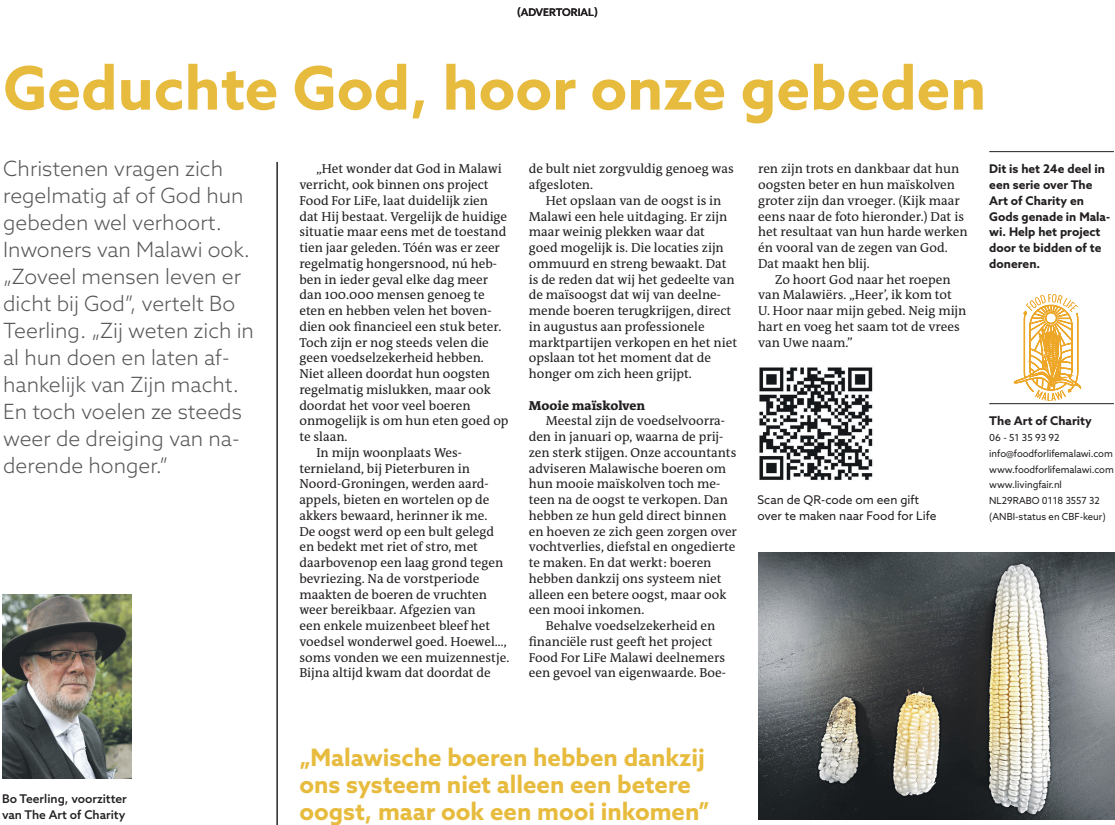
<style>
.page{position:relative;width:1115px;height:825px;background:#fff}
.page>*{position:absolute;margin:0;border:0;box-sizing:border-box;transform-origin:0 0}
.KP_kop_bold_66{font:700 60px "Azo Sans";color:#e7bb3d}
.ST_streamer{font:700 24px/27px "Azo Sans";color:#e7bb3d}
.t1{font:300 21px/27px "Azo Sans";color:#57585a}
.TX_plattekst_rafelen{font:13.05px/15.8px "The Antiqua B W5 Plain";color:#231f20}
.t2{font:800 13.05px "The Antiqua B W8";color:#231f20}
.t3{font:700 12px/15.8px "Azo Sans";color:#231f20}
.TX_bedrijfs_info{font:12px/15.8px "Azo Sans";color:#231f20}
.BS_bijschrift{font:500 12px/15.8px "Azo Sans";color:#231f20}
.t4{font:500 10.5px "Azo Sans";color:#231f20}
.t5{font:9.75px/15.8px "Azo Sans";letter-spacing:-.005em;color:#231f20}
</style>
<div class="page">
<hr style="left:277px;top:162px;width:1px;height:663px;background:#231f20">
<hr style="left:988px;top:403px;width:125px;height:1px;background:#231f20">
<hr style="left:988px;top:151px;width:125px;height:1px;background:#231f20">
<svg style="left:1013px;top:294px;width:67px;height:107px"></svg>
<img style="left:2px;top:595px;width:129px;height:184px">
<img style="left:759px;top:367px;width:114px;height:113px">
<img style="left:758px;top:552px;width:356px;height:267px">
<p class="t4" style="left:517px;top:5px;width:82px">(ADVERTORIAL)</p>
<p class="KP_kop_bold_66" style="left:3px;top:48px;width:984px">Geduchte God, hoor onze gebeden</p>
<p class="t1" style="left:3px;top:155px;width:252px">Christenen vragen zich regelmatig af of God hun gebeden wel verhoort.<br>Inwoners van Malawi ook. „Zoveel mensen leven er dicht bij God”, vertelt Bo<br>Teerling. „Zij weten zich in al hun doen en laten af&shy;hankelijk van Zijn macht.<br>En toch voelen ze steeds weer de dreiging van na&shy;derende honger.”</p>
<p class="BS_bijschrift" style="left:2px;top:791px;width:126px">Bo Teerling, voorzitter van The Art of Charity</p>
<p class="TX_plattekst_rafelen" style="left:299px;top:161px;width:211px;text-indent:17px">„Het wonder dat God in Malawi verricht, ook binnen ons project<br>Food For LiFe, laat duidelijk zien dat Hij bestaat. Vergelijk de huidige situatie maar eens met de toestand tien jaar geleden. Tóén was er zeer regelmatig hongersnood, nú heb&shy;ben in ieder geval elke dag meer dan 100.000 mensen genoeg te eten en hebben velen het boven&shy;dien ook financieel een stuk beter.<br>Toch zijn er nog steeds velen die geen voedselzekerheid hebben.<br>Niet alleen doordat hun oogsten regelmatig mislukken, maar ook doordat het voor veel boeren onmogelijk is om hun eten goed op te slaan.</p>
<p class="TX_plattekst_rafelen" style="left:299px;top:445px;width:211px;text-indent:17px">In mijn woonplaats Wes&shy;ternieland, bij Pieterburen in<br>Noord-Groningen, werden aard&shy;appels, bieten en wortelen op de akkers bewaard, herinner ik me.<br>De oogst werd op een bult gelegd en bedekt met riet of stro, met daarbovenop een laag grond tegen bevriezing. Na de vorstperiode maakten de boeren de vruchten weer bereikbaar. Afgezien van<br>een enkele muizenbeet bleef het voedsel wonderwel goed. Hoewel..., soms vonden we een muizennestje.<br>Bijna altijd kwam dat doordat de</p>
<p class="TX_plattekst_rafelen" style="left:528px;top:161px;width:206px">de bult niet zorgvuldig genoeg was afgesloten.</p>
<p class="TX_plattekst_rafelen" style="left:528px;top:193px;width:210px;text-indent:17px">Het opslaan van de oogst is in<br>Malawi een hele uitdaging. Er zijn maar weinig plekken waar dat goed mogelijk is. Die locaties zijn ommuurd en streng bewaakt. Dat is de reden dat wij het gedeelte van de maïsoogst dat wij van deelne&shy;mende boeren terugkrijgen, direct in augustus aan professionele marktpartijen verkopen en het niet opslaan tot het moment dat de honger om zich heen grijpt.</p>
<p class="t2" style="left:528px;top:397px;width:118px">Mooie maïskolven</p>
<p class="TX_plattekst_rafelen" style="left:545px;top:413px;width:181px">Meestal zijn de voedselvoorra-</p>
<p class="TX_plattekst_rafelen" style="left:528px;top:429px;width:196px">den in januari op, waarna de prij-</p>
<p class="TX_plattekst_rafelen" style="left:528px;top:445px;width:209px">zen sterk stijgen. Onze accountants</p>
<p class="TX_plattekst_rafelen" style="left:528px;top:460px;width:199px">adviseren Malawische boeren om</p>
<p class="TX_plattekst_rafelen" style="left:528px;top:476px;width:193px">hun mooie maïskolven toch me-</p>
<p class="TX_plattekst_rafelen" style="left:528px;top:492px;width:201px">teen na de oogst te verkopen. Dan</p>
<p class="TX_plattekst_rafelen" style="left:528px;top:508px;width:199px">hebben ze hun geld direct binnen</p>
<p class="TX_plattekst_rafelen" style="left:528px;top:523px;width:209px">en hoeven ze zich geen zorgen over</p>
<p class="TX_plattekst_rafelen" style="left:528px;top:539px;width:208px">vochtverlies, diefstal en ongedierte</p>
<p class="TX_plattekst_rafelen" style="left:528px;top:555px;width:184px">te maken. En dat werkt: boeren</p>
<p class="TX_plattekst_rafelen" style="left:528px;top:571px;width:194px">hebben dankzij ons systeem niet</p>
<p class="TX_plattekst_rafelen" style="left:528px;top:586px;width:199px">alleen een betere oogst, maar ook</p>
<p class="TX_plattekst_rafelen" style="left:528px;top:602px;width:117px">een mooi inkomen.</p>
<p class="TX_plattekst_rafelen" style="left:545px;top:618px;width:171px">Behalve voedselzekerheid en</p>
<p class="TX_plattekst_rafelen" style="left:528px;top:634px;width:185px">financiële rust geeft het project</p>
<p class="TX_plattekst_rafelen" style="left:528px;top:649px;width:198px">Food For LiFe Malawi deelnemers</p>
<p class="TX_plattekst_rafelen" style="left:528px;top:665px;width:198px">een gevoel van eigenwaarde. Boe-</p>
<p class="TX_plattekst_rafelen" style="left:758px;top:161px;width:211px">ren zijn trots en dankbaar dat hun oogsten beter en hun maïskolven groter zijn dan vroeger. (Kijk maar eens naar de foto hieronder.) Dat is het resultaat van hun harde werken én vooral van de zegen van God.<br>Dat maakt hen blij.</p>
<p class="TX_plattekst_rafelen" style="left:758px;top:271px;width:210px;text-indent:17px">Zo hoort God naar het roepen van Malawiërs. „Heer’, ik kom tot<br>U. Hoor naar mijn gebed. Neig mijn hart en voeg het saam tot de vrees van Uwe naam.”</p>
<p class="TX_bedrijfs_info" style="left:757px;top:492px;width:180px">Scan de QR-code om een gift over te maken naar Food for Life</p>
<p class="t3" style="left:988px;top:161px;width:122px">Dit is het 24e deel in een serie over The<br>Art of Charity en<br>Gods genade in Mala&shy;wi. Help het project door te bidden of te doneren.</p>
<p class="t3" style="left:988px;top:413px;width:104px">The Art of Charity</p>
<p class="t5" style="left:988px;top:430px;width:126px">06 - 51 35 93 92 info@foodforlifemalawi.com www.foodforlifemalawi.com www.livingfair.nl<br>NL29RABO 0118 3557 32 (ANBI-status en CBF-keur)</p>
<p class="ST_streamer" style="left:299px;top:743px;width:411px">„Malawische boeren hebben dankzij ons systeem niet alleen een betere oogst, maar ook een mooi inkomen”</p>
</div>
